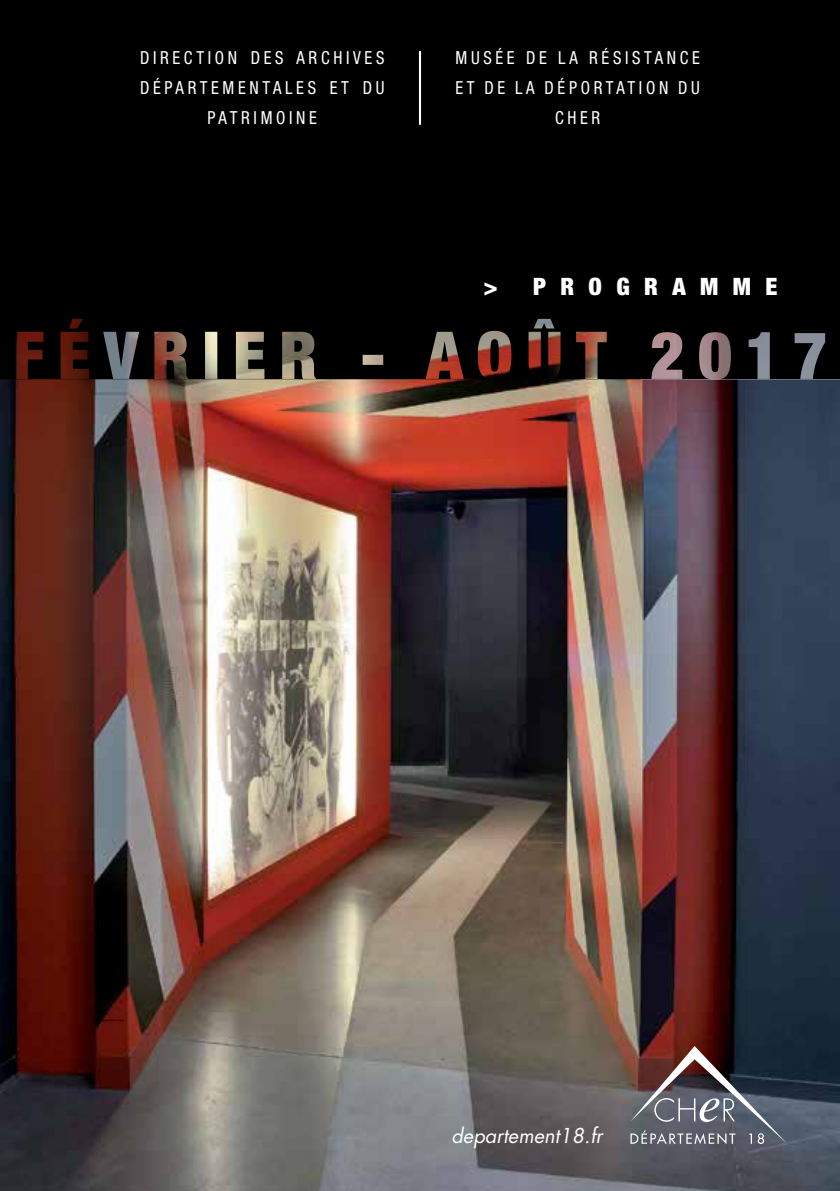
<style>
.page{position:relative;width:840px;height:1191px;background:#fff}
.page>*{position:absolute;margin:0;border:0;box-sizing:border-box;transform-origin:0 0}
.t1{font:900 condensed 24px "Helvetica Neue LT Std";letter-spacing:.6em;color:#fff}
.t2{font:italic 20px "Futura";color:#fff}
.t3{font:condensed 18px/30px "Helvetica Neue LT Std";letter-spacing:.22em;color:#fff;text-align:center;scale:.93 1}
</style>
<div class="page">
<img style="left:0;top:379px;width:839px;height:812px">
<svg style="left:630px;top:1046px;width:156px;height:98px;background:#605b62"></svg>
<div style="left:0;top:0;width:839px;height:379px;background:#000"></div>
<hr style="left:418px;top:51px;width:3px;height:74px;background:#fff">
<p class="t3" style="left:140px;top:43px;width:264px">DIRECTION DES ARCHIVES<br>DÉPARTEMENTALES ET DU<br>PATRIMOINE</p>
<p class="t3" style="left:455px;top:43px;width:264px">MUSÉE DE LA RÉSISTANCE<br>ET DE LA DÉPORTATION DU<br>CHER</p>
<h1 class="t1" style="left:483px;top:271px;width:295px">&gt; PROGRAMME</h1>
<p class="t2" style="left:451px;top:1122px;width:152px">departement18.fr</p>
</div>
